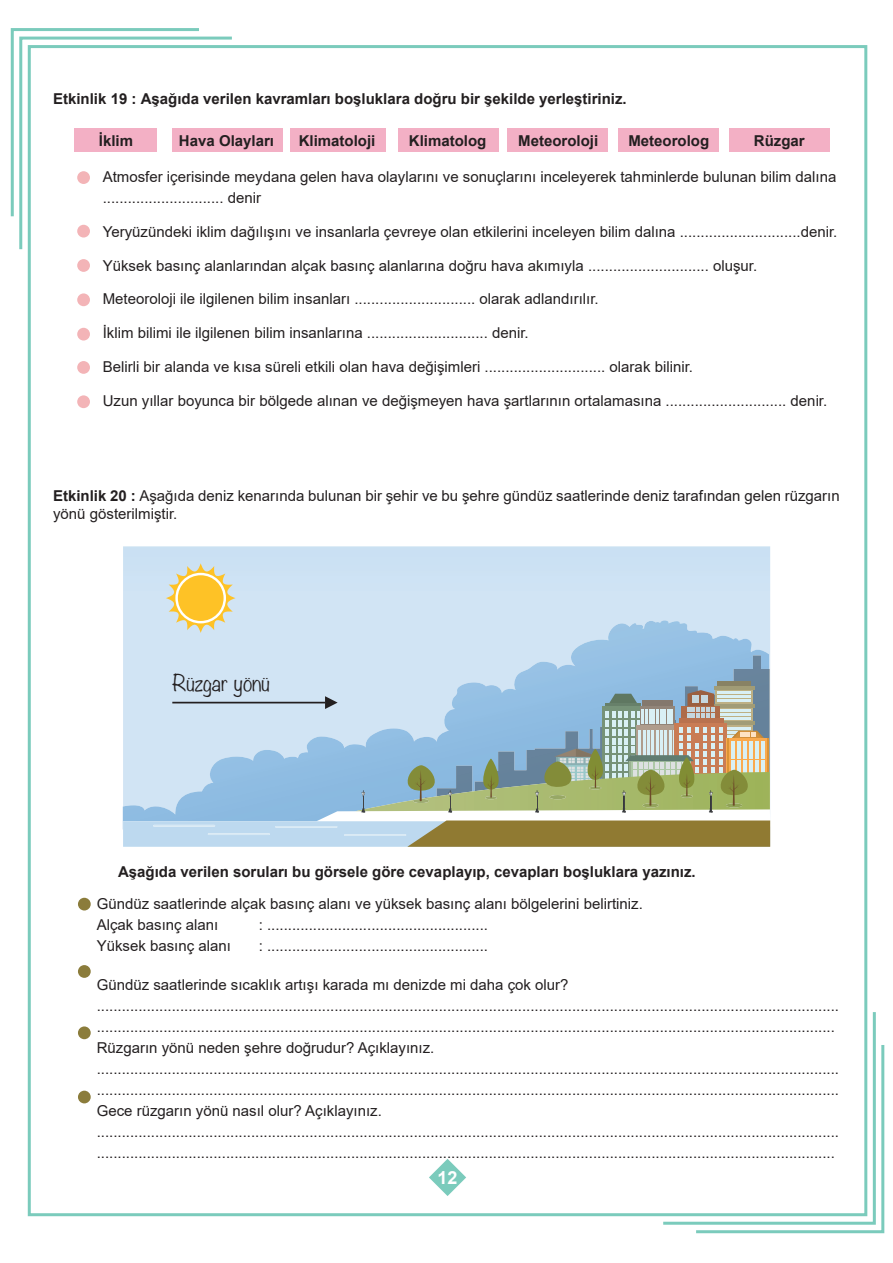
<style>
.page{position:relative;width:893px;height:1263px;background:#fff}
.page>*{position:absolute;margin:0;border:0;box-sizing:border-box;transform-origin:0 0}
.t1{font:300 20.55px "Noteworthy";color:#231f20}
.t2{font:700 18px "Arial";color:#fff}
.t3{font:15px/21px "Arial";color:#231f20}
.t4{font:700 15px "Arial";color:#231f20}
.s1{font-weight:700}
</style>
<div class="page">
<svg style="left:19px;top:36px;width:216px;height:216px"></svg>
<svg style="left:10px;top:28px;width:192px;height:191px"></svg>
<svg style="left:660px;top:1009px;width:216px;height:216px"></svg>
<svg style="left:693px;top:1042px;width:192px;height:192px"></svg>
<svg style="left:429px;top:1159px;width:37px;height:37px"></svg>
<div style="left:172px;top:128px;width:111px;height:24px;background:#f3b0c5"></div>
<div style="left:291px;top:128px;width:95px;height:24px;background:#f3b0c5"></div>
<div style="left:398px;top:128px;width:101px;height:24px;background:#f3b0c5"></div>
<div style="left:508px;top:128px;width:100px;height:24px;background:#f3b0c5"></div>
<div style="left:618px;top:128px;width:101px;height:24px;background:#f3b0c5"></div>
<div style="left:729px;top:128px;width:100px;height:24px;background:#f3b0c5"></div>
<div style="left:75px;top:128px;width:82px;height:24px;background:#f3b0c5"></div>
<div style="left:77px;top:171px;width:13px;height:13px;background:#f3b4b7;border-radius:50%"></div>
<div style="left:77px;top:225px;width:13px;height:12px;background:#f3b4b7;border-radius:50%"></div>
<div style="left:77px;top:259px;width:13px;height:13px;background:#f3b4b7;border-radius:50%"></div>
<div style="left:77px;top:293px;width:13px;height:13px;background:#f3b4b7;border-radius:50%"></div>
<div style="left:77px;top:328px;width:13px;height:12px;background:#f3b4b7;border-radius:50%"></div>
<div style="left:77px;top:361px;width:13px;height:13px;background:#f3b4b7;border-radius:50%"></div>
<div style="left:77px;top:395px;width:13px;height:13px;background:#f3b4b7;border-radius:50%"></div>
<div style="left:78px;top:898px;width:13px;height:12px;background:#8b7c3b;border-radius:50%"></div>
<div style="left:78px;top:965px;width:13px;height:13px;background:#8b7c3b;border-radius:50%"></div>
<div style="left:78px;top:1026px;width:13px;height:13px;background:#8b7c3b;border-radius:50%"></div>
<div style="left:78px;top:1091px;width:13px;height:12px;background:#8b7c3b;border-radius:50%"></div>
<div style="left:123px;top:546px;width:647px;height:123px;background:#cfe3f4"></div>
<svg style="left:123px;top:621px;width:646px;height:48px;background:#c7def1"></svg>
<svg style="left:424px;top:655px;width:345px;height:14px;background:#aacce8"></svg>
<svg style="left:123px;top:669px;width:647px;height:178px;background:#acc0c1"></svg>
<svg style="left:166px;top:563px;width:70px;height:70px;background:#dbdcc2"></svg>
<div style="left:177px;top:574px;width:48px;height:48px;background:#fec226;border-radius:50%"></div>
<div style="left:175px;top:573px;width:51px;height:50px;border:2px solid #fff;border-radius:50%"></div>
<p class="t4" style="left:53px;top:89px;width:575px">Etkinlik 19 : Aşağıda verilen kavramları boşluklara doğru bir şekilde yerleştiriniz.</p>
<p class="t4" style="left:99px;top:131px;width:36px">İklim</p>
<p class="t4" style="left:179px;top:131px;width:97px">Hava Olayları</p>
<p class="t4" style="left:299px;top:131px;width:78px">Klimatoloji</p>
<p class="t4" style="left:409px;top:131px;width:79px">Klimatolog</p>
<p class="t4" style="left:518px;top:131px;width:82px">Meteoroloji</p>
<p class="t4" style="left:628px;top:131px;width:82px">Meteorolog</p>
<p class="t4" style="left:754px;top:131px;width:52px">Rüzgar</p>
<p class="t3" style="left:103px;top:166px;width:735px">Atmosfer içerisinde meydana gelen hava olaylarını ve sonuçlarını inceleyerek tahminlerde bulunan bilim dalına ............................. denir</p>
<p class="t3" style="left:103px;top:221px;width:736px">Yeryüzündeki iklim dağılışını ve insanlarla çevreye olan etkilerini inceleyen bilim dalına .............................denir.</p>
<p class="t3" style="left:103px;top:255px;width:656px">Yüksek basınç alanlarından alçak basınç alanlarına doğru hava akımıyla ............................. oluşur.</p>
<p class="t3" style="left:103px;top:289px;width:498px">Meteoroloji ile ilgilenen bilim insanları ............................. olarak adlandırılır.</p>
<p class="t3" style="left:103px;top:322px;width:427px">İklim bilimi ile ilgilenen bilim insanlarına ............................. denir.</p>
<p class="t3" style="left:103px;top:356px;width:592px">Belirli bir alanda ve kısa süreli etkili olan hava değişimleri ............................. olarak bilinir.</p>
<p class="t3" style="left:103px;top:390px;width:726px">Uzun yıllar boyunca bir bölgede alınan ve değişmeyen hava şartlarının ortalamasına ............................. denir.</p>
<p class="t3" style="left:53px;top:487px;width:788px;line-height:18px"><span class="s1">Etkinlik 20 :</span> Aşağıda deniz kenarında bulunan bir şehir ve bu şehre gündüz saatlerinde deniz tarafından gelen rüzgarın yönü gösterilmiştir.</p>
<h1 class="t1" style="left:172px;top:665px;width:99px">Rüzgar yönü</h1>
<p class="t4" style="left:118px;top:861px;width:579px">Aşağıda verilen soruları bu görsele göre cevaplayıp, cevapları boşluklara yazınız.</p>
<p class="t3" style="left:97px;top:893px;width:548px">Gündüz saatlerinde alçak basınç alanı ve yüksek basınç alanı bölgelerini belirtiniz.<br>Alçak basınç alanı</p>
<p class="t3" style="left:259px;top:914px;width:231px">: .....................................................</p>
<p class="t3" style="left:97px;top:935px;width:136px">Yüksek basınç alanı</p>
<p class="t3" style="left:259px;top:935px;width:231px">: .....................................................</p>
<p class="t3" style="left:97px;top:974px;width:744px">Gündüz saatlerinde sıcaklık artışı karada mı denizde mi daha çok olur? .................................................................................................................................................................................. .................................................................................................................................................................................<br>Rüzgarın yönü neden şehre doğrudur? Açıklayınız. .................................................................................................................................................................................. ..................................................................................................................................................................................<br>Gece rüzgarın yönü nasıl olur? Açıklayınız. .................................................................................................................................................................................. .................................................................................................................................................................................</p>
<p class="t2" style="left:438px;top:1165px;width:22px">12</p>
</div>
